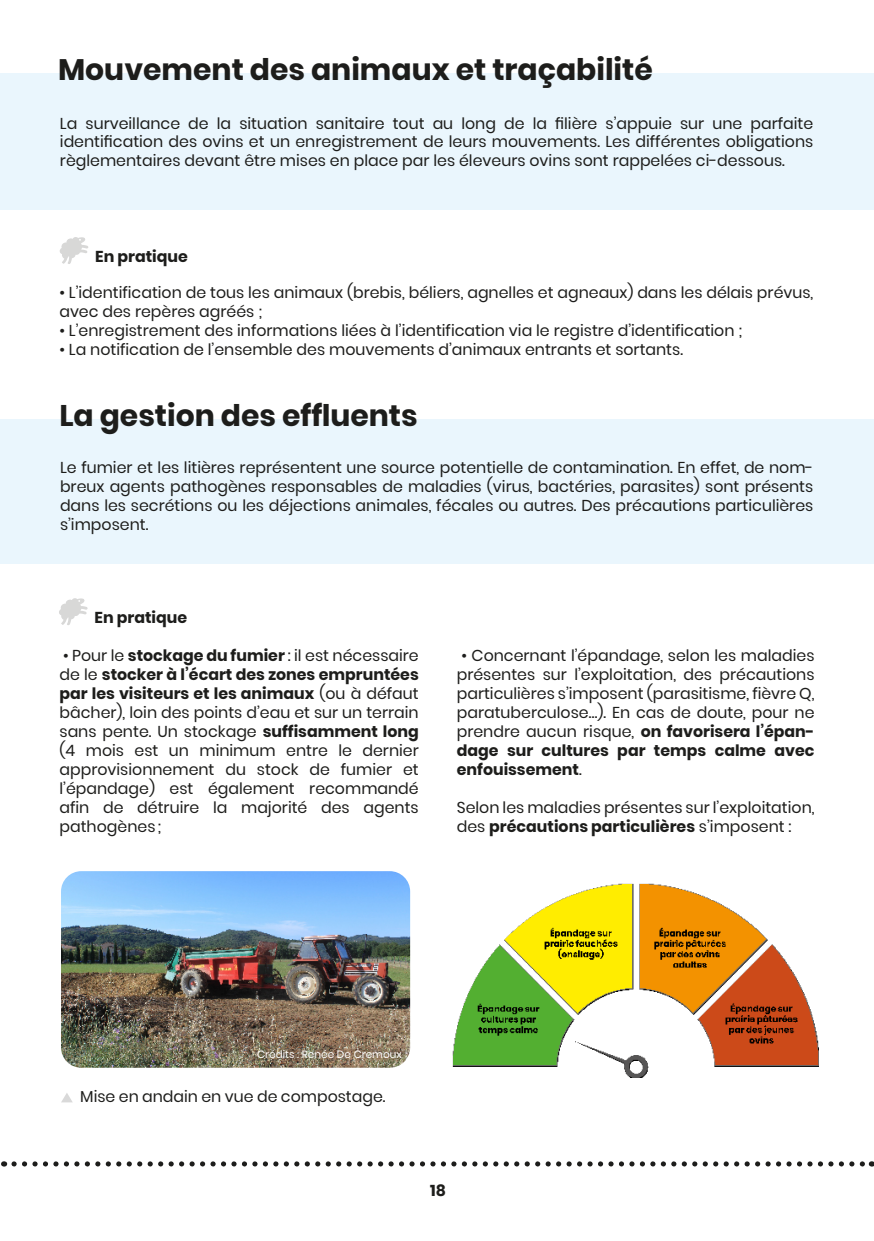
<style>
.page{position:relative;width:874px;height:1241px;background:#fff}
.page>*{position:absolute;margin:0;border:0;box-sizing:border-box;transform-origin:0 0}
.t1{font:700 29.75px "Poppins";color:#1d1d1b}
.t2{font:15.75px/18.9px "Poppins";color:#1d1d1b;text-align:justify}
.t3{font:700 15.75px "Poppins";color:#1d1d1b}
.t4{font:10.5px "Poppins";color:#fff}
.s1{font-weight:700}
</style>
<div class="page">
<div style="left:0;top:74px;width:873px;height:136px;background:#eaf6fd"></div>
<div style="left:0;top:419px;width:873px;height:145px;background:#eaf6fd"></div>
<img style="left:452px;top:883px;width:366px;height:193px">
<svg style="left:14px;top:1161px;width:857px;height:5px"></svg>
<img style="left:61px;top:871px;width:349px;height:196px">
<svg style="left:61px;top:1093px;width:11px;height:9px"></svg>
<svg style="left:59px;top:598px;width:28px;height:27px"></svg>
<svg style="left:59px;top:237px;width:29px;height:27px"></svg>
<h1 class="t1" style="left:58px;top:51px;width:596px">Mouvement des animaux et traçabilité</h1>
<p class="t2" style="left:60px;top:114px;width:754px">La surveillance de la situation sanitaire tout au long de la filière s’appuie sur une parfaite identification des ovins et un enregistrement de leurs mouvements. Les différentes obligations règlementaires devant être mises en place par les éleveurs ovins sont rappelées ci-dessous.</p>
<p class="t3" style="left:95px;top:246px;width:94px">En pratique</p>
<p class="t2" style="left:59px;top:283px;width:755px">• L’identification de tous les animaux (brebis, béliers, agnelles et agneaux) dans les délais prévus, avec des repères agréés ;</p>
<p class="t2" style="left:59px;top:321px;width:684px">• L’enregistrement des informations liées à l’identification via le registre d’identification ;</p>
<p class="t2" style="left:59px;top:340px;width:625px">• La notification de l’ensemble des mouvements d’animaux entrants et sortants.</p>
<h1 class="t1" style="left:59px;top:398px;width:359px">La gestion des effluents</h1>
<p class="t2" style="left:60px;top:458px;width:754px">Le fumier et les litières représentent une source potentielle de contamination. En effet, de nom&shy;breux agents pathogènes responsables de maladies (virus, bactéries, parasites) sont présents dans les secrétions ou les déjections animales, fécales ou autres. Des précautions particulières s’imposent.</p>
<p class="t3" style="left:94px;top:607px;width:94px">En pratique</p>
<p class="t2" style="left:59px;top:646px;width:360px">• Pour le <span class="s1">stockage du fumier</span> : il est nécessaire de le <span class="s1">stocker à l’écart des zones empruntées par les visiteurs et les animaux</span> (ou à défaut bâcher), loin des points d’eau et sur un terrain sans pente. Un stockage <span class="s1">suffisamment long </span>(4 mois est un minimum entre le dernier approvisionnement du stock de fumier et l’épandage) est également recommandé afin de détruire la majorité des agents pathogènes ;</p>
<p class="t2" style="left:456px;top:646px;width:359px">• Concernant l’épandage, selon les maladies présentes sur l’exploitation, des précautions particulières s’imposent (parasitisme, fièvre Q, paratuberculose…). En cas de doute, pour ne prendre aucun risque, <span class="s1">on favorisera l’épan&shy;dage sur cultures par temps calme avec enfouissement</span>.</p>
<p class="t2" style="left:456px;top:797px;width:359px">Selon les maladies présentes sur l’exploitation, des <span class="s1">précautions particulières</span> s’imposent :</p>
<p class="t4" style="left:257px;top:1047px;width:146px">Crédits : Renée De Cremoux</p>
<p class="t2" style="left:80px;top:1087px;width:307px">Mise en andain en vue de compostage.</p>
<p class="t3" style="left:430px;top:1179px;width:17px">18</p>
</div>
